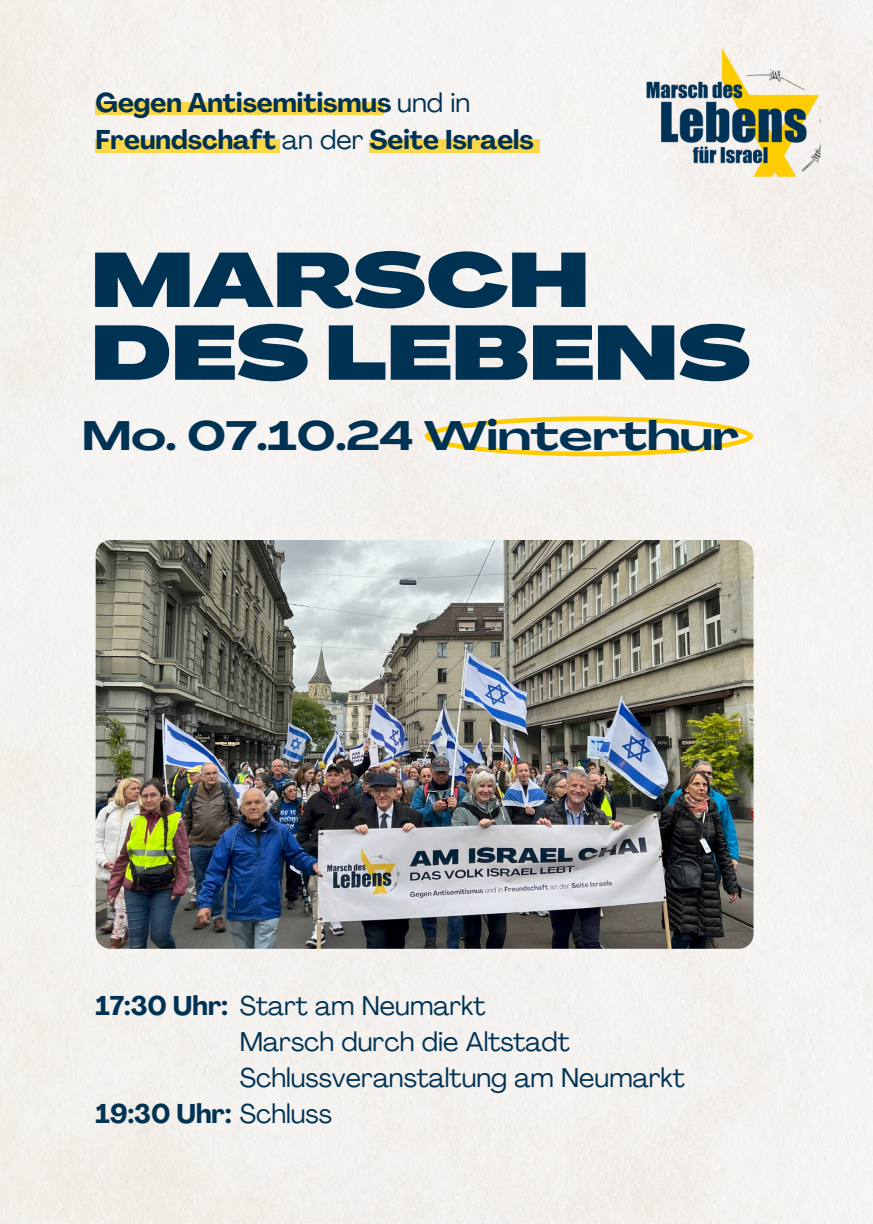
<style>
.page{position:relative;width:873px;height:1224px;background:#f5f2ef}
.page>*{position:absolute;margin:0;border:0;box-sizing:border-box;transform-origin:0 0}
.t1{font:900 75.6px/72.8px "Agrandir Grand";color:#003254}
.t2{font:700 40.6px "Agrandir Grand";color:#003254}
.t3{font:26.8px "Agrandir";color:#003254}
.t4{font:700 26.8px "Agrandir";color:#003254}
.s1{font-weight:400}
.s2{font-weight:700}
</style>
<div class="page">
<svg style="left:425px;top:416px;width:328px;height:40px"></svg>
<img style="left:96px;top:540px;width:658px;height:409px;border-radius:15px">
<img style="left:638px;top:23px;width:183px;height:183px">
<div style="left:96px;top:103px;width:288px;height:12px;background:#fcd748"></div>
<div style="left:369px;top:139px;width:171px;height:13px;background:#fcd748"></div>
<div style="left:96px;top:139px;width:184px;height:13px;background:#fbd748"></div>
<h1 class="t4" style="left:96px;top:92px;width:376px">Gegen Antisemitismus <span class="s1">und in</span></h1>
<h2 class="t4" style="left:96px;top:129px;width:440px">Freundschaft <span class="s1">an der</span> Seite Israels</h2>
<p class="t1" style="left:91px;top:252px;width:661px">MARSCH<br>DES LEBENS</p>
<p class="t2" style="left:83px;top:420px;width:658px">Mo. 07.10.24 Winterthur</p>
<p class="t3" style="left:96px;top:995px;width:391px"><span class="s2">17:30 Uhr:</span> Start am Neumarkt</p>
<p class="t3" style="left:240px;top:1031px;width:332px">Marsch durch die Altstadt</p>
<p class="t3" style="left:240px;top:1067px;width:447px">Schlussveranstaltung am Neumarkt</p>
<h3 class="t4" style="left:96px;top:1103px;width:238px">19:30 Uhr: <span class="s1">Schluss</span></h3>
</div>
